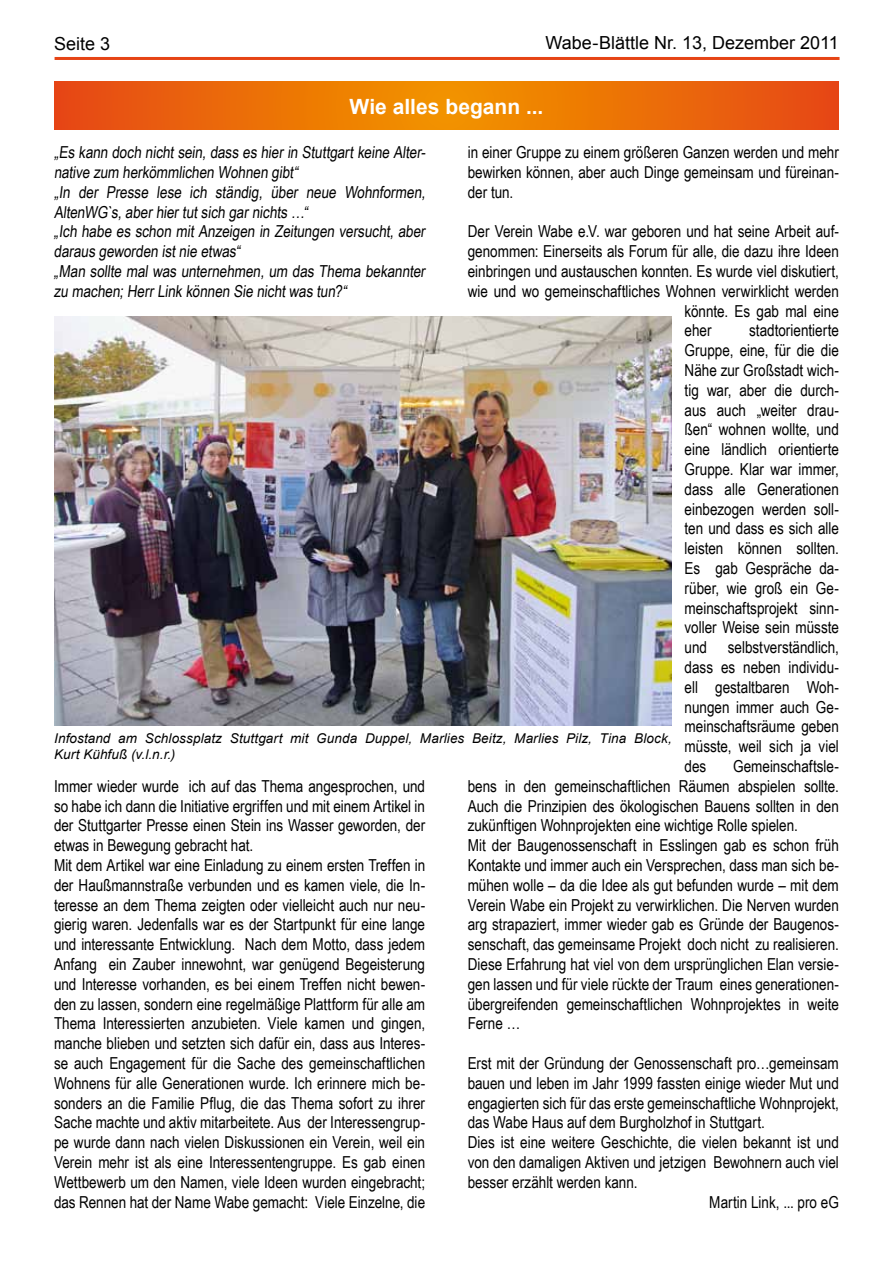
<style>
.page{position:relative;width:893px;height:1263px;background:#fff}
.page>*{position:absolute;margin:0;border:0;box-sizing:border-box;transform-origin:0 0}
.t1{font:700 21px "Arial";color:#fff}
.t2{font:18px "Arial";color:#000}
.t3{font:16.5px/19.8px "Arial Narrow";color:#000}
.t4{font:italic 13.5px/16.2px "Arial";letter-spacing:.01em;color:#000}
</style>
<div class="page">
<svg style="left:55px;top:81px;width:783px;height:49px;background:#eb6e08"></svg>
<img style="left:55px;top:317px;width:617px;height:409px">
<hr style="left:55px;top:57px;width:784px;height:3px;background:#e64415">
<p class="t2" style="left:54px;top:32px;width:58px">Seite 3</p>
<p class="t2" style="left:545px;top:30px;width:295px">Wabe-Blättle Nr. 13, Dezember 2011</p>
<p class="t1" style="left:349px;top:93px;width:195px">Wie alles begann ...</p>
<p class="t3" style="left:468px;top:142px;width:373px;text-align:justify">in einer Gruppe zu einem größeren Ganzen werden und mehr bewirken können, aber auch Dinge gemeinsam und füreinan&shy;der tun.</p>
<p class="t3" style="left:468px;top:221px;width:373px">Der Verein Wabe e.V. war geboren und hat seine Arbeit auf-</p>
<p class="t3" style="left:468px;top:241px;width:373px">genommen: Einerseits als Forum für alle, die dazu ihre Ideen</p>
<p class="t3" style="left:468px;top:261px;width:373px">einbringen und austauschen konnten. Es wurde viel diskutiert,</p>
<p class="t3" style="left:468px;top:280px;width:373px">wie und wo gemeinschaftliches Wohnen verwirklicht werden</p>
<p class="t3" style="left:685px;top:300px;width:156px">könnte. Es gab mal eine</p>
<p class="t3" style="left:685px;top:320px;width:28px">eher</p>
<p class="t3" style="left:54px;top:142px;width:376px">„Es kann doch nicht sein, dass es hier in Stuttgart keine Alter&shy;native zum herkömmlichen Wohnen gibt“<br>„In der Presse lese ich ständig, über neue Wohnformen, AltenWG`s,aberhiertutsich garnichts …“<br>„Ich habe es schon mit Anzeigen in Zeitungen versucht, aber daraus geworden istnie etwas“<br>„Man sollte mal was unternehmen, um das Thema bekannter zu machen;HerrLink können Sie nichtwas tun?“</p>
<p class="t3" style="left:685px;top:320px;width:156px;text-align:justify;text-indent:65px">stadtorientierte Gruppe, eine, für die die Nähe zur Großstadt wich&shy;tig war, aber die durch&shy;aus auch „weiter drau&shy;ßen“ wohnen wollte, und eine ländlich orientierte Gruppe. Klar war immer, dass alle Generationen einbezogen werden soll&shy;ten und dass es sich alle leisten können sollten.<br>Es gab Gespräche da&shy;rüber, wie groß ein Ge&shy;meinschaftsprojekt sinn&shy;voller Weise sein müsste und</p>
<p class="t3" style="left:685px;top:637px;width:156px;text-align:justify;text-indent:43px">selbstverständlich, dass es neben individu&shy;ell gestaltbaren Woh&shy;nungen immer auch Ge&shy;meinschaftsräume geben müsste, weil sich ja viel des</p>
<p class="t4" style="left:54px;top:730px;width:619px">Infostand am Schlossplatz Stuttgart mit Gunda Duppel, Marlies Beitz, Marlies Pilz, Tina Block,<br>Kurt Kühfuß (v.l.n.r.)</p>
<p class="t3" style="left:468px;top:756px;width:373px;text-indent:265px">Gemeinschaftsle&shy;bens in den gemeinschaftlichen Räumen abspielen sollte.<br>Auch die Prinzipien des ökologischen Bauens sollten in den zukünftigen Wohnprojekten eine wichtige Rolle spielen.<br>Mit der Baugenossenschaft in Esslingen gab es schon früh Kontakte und immer auch ein Versprechen, dass man sich be&shy;mühen wolle – da die Idee als gut befunden wurde – mit dem Verein Wabe ein Projekt zu verwirklichen. Die Nerven wurden arg strapaziert, immer wieder gab es Gründe der Baugenos&shy;senschaft, das gemeinsame Projekt doch nicht zu realisieren.<br>Diese Erfahrung hat viel von dem ursprünglichen Elan versie&shy;gen lassen und für viele rückte der Traum eines generationen&shy;übergreifenden gemeinschaftlichen Wohnprojektes in weite Ferne …</p>
<p class="t3" style="left:468px;top:1053px;width:373px">Erst mit der Gründung der Genossenschaft pro…gemeinsam</p>
<p class="t3" style="left:468px;top:1072px;width:373px">bauen und leben im Jahr 1999 fassten einige wieder Mut und</p>
<p class="t3" style="left:468px;top:1092px;width:373px">engagierten sich für das erste gemeinschaftliche Wohnprojekt,</p>
<p class="t3" style="left:468px;top:1112px;width:299px">das Wabe Haus auf dem Burgholzhof in Stuttgart.</p>
<p class="t3" style="left:468px;top:1132px;width:373px">Dies ist eine weitere Geschichte, die vielen bekannt ist und</p>
<p class="t3" style="left:468px;top:1152px;width:373px">von den damaligen Aktiven und jetzigen Bewohnern auch viel</p>
<p class="t3" style="left:468px;top:1171px;width:171px">besser erzählt werden kann.</p>
<p class="t3" style="left:709px;top:1191px;width:131px">Martin Link, ... pro eG</p>
<p class="t3" style="left:54px;top:775px;width:373px">Immer wieder wurde ich auf das Thema angesprochen, und so habe ich dann die Initiative ergriffen und mit einem Artikel in der Stuttgarter Presse einen Stein ins Wasser geworden, der etwas in Bewegung gebracht hat.<br>Mit dem Artikel war eine Einladung zu einem ersten Treffen in der Haußmannstraße verbunden und es kamen viele, die In&shy;teresse an dem Thema zeigten oder vielleicht auch nur neu&shy;gierig waren. Jedenfalls war es der Startpunkt für eine lange und interessante Entwicklung. Nach dem Motto, dass jedem Anfang ein Zauber innewohnt, war genügend Begeisterung und Interesse vorhanden, es bei einem Treffen nicht bewen&shy;den zu lassen, sondern eine regelmäßige Plattform für alle am Thema Interessierten anzubieten. Viele kamen und gingen, manche blieben und setzten sich dafür ein, dass aus Interes&shy;se auch Engagement für die Sache des gemeinschaftlichen Wohnens für alle Generationen wurde. Ich erinnere mich be&shy;sonders an die Familie Pflug, die das Thema sofort zu ihrer Sache machte und aktiv mitarbeitete. Aus der Interessengrup&shy;pe wurde dann nach vielen Diskussionen ein Verein, weil ein Verein mehr ist als eine Interessentengruppe. Es gab einen Wettbewerb um den Namen, viele Ideen wurden eingebracht; das Rennen hat der Name Wabe gemacht: Viele Einzelne, die</p>
</div>
